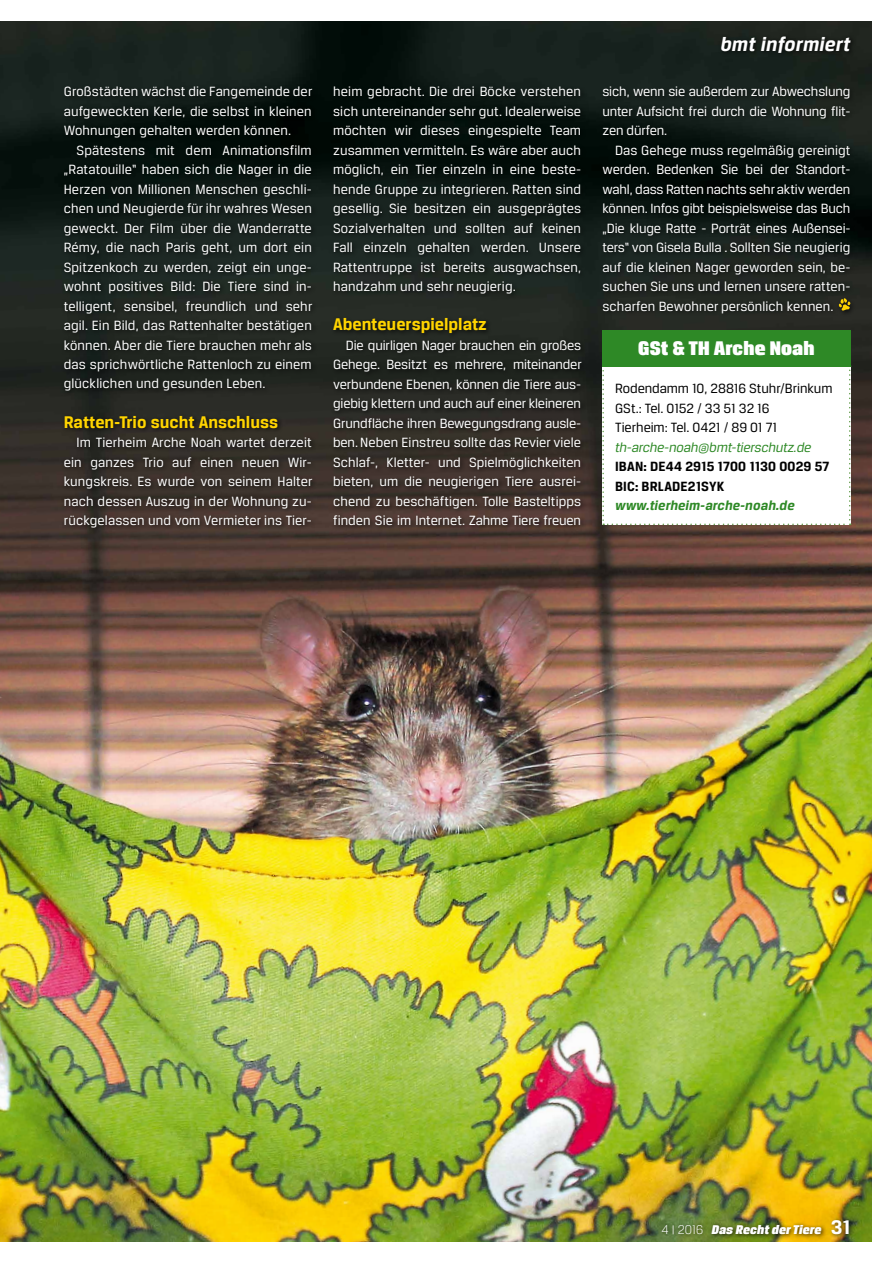
<style>
.page{position:relative;width:893px;height:1263px;background:#fff}
.page>*{position:absolute;margin:0;border:0;box-sizing:border-box;transform-origin:0 0}
.t1{font:21px "Breuer Headline";letter-spacing:.01em;color:#fff}
.t2{font:italic 700 21px "Breuer Text";letter-spacing:.01em;color:#fff}
.t3{font:700 18px "Breuer Text";color:#ffd400}
.t4{font:14.25px/19.5px "Breuer Text";letter-spacing:.005em;color:#fff;text-align:justify}
.t5{font:14.25px/19.5px "Breuer Text";letter-spacing:-.005em;color:#000}
.t6{font:700 14.25px/19.5px "Breuer Text";letter-spacing:.01em;color:#000}
.t7{font:italic 14.25px "Breuer Text";letter-spacing:-.01em;color:#2e8926}
.t8{font:italic 700 14.25px "Breuer Text";letter-spacing:.01em;color:#2e8926}
.t9{font:italic 13.5px "Breuer Headline";letter-spacing:.01em;color:#fff}
.s1{font-family:"Breuer Text";font-weight:300;font-style:normal}
.s2{font-family:"Breuer Text";font-weight:300;font-style:normal;font-size:10.95px}
.s3{font-family:"Breuer Text";font-weight:700;font-style:normal;font-size:21px}
</style>
<div class="page">
<img style="left:0;top:21px;width:872px;height:1221px">
<div style="left:718px;top:33px;width:139px;height:25px;background:#151c18"></div>
<svg style="left:602px;top:365px;width:249px;height:160px"></svg>
<div style="left:602px;top:330px;width:248px;height:37px;background:#2e8926"></div>
<div style="left:330px;top:83px;width:257px;height:448px;background:#000;opacity:.75"></div>
<div style="left:659px;top:1217px;width:195px;height:23px;background:#000;opacity:.75"></div>
<div style="left:600px;top:83px;width:255px;height:235px;background:#000;opacity:.75"></div>
<div style="left:836px;top:295px;width:20px;height:21px;background:#272823"></div>
<svg style="left:839px;top:298px;width:11px;height:13px"></svg>
<div style="left:61px;top:84px;width:256px;height:449px;background:#000;opacity:.75"></div>
<p class="t4" style="left:64px;top:81px;width:250px">Großstädten wächst die Fangemeinde der aufgeweckten Kerle, die selbst in kleinen Wohnungen gehalten werden können.</p>
<p class="t4" style="left:64px;top:140px;width:250px;text-indent:13px">Spätestens mit dem Animationsfilm „Ratatouille“ haben sich die Nager in die Herzen von Millionen Menschen geschli&shy;chen und Neugierde für ihr wahres Wesen geweckt. Der Film über die Wanderratte Rémy, die nach Paris geht, um dort ein Spitzenkoch zu werden, zeigt ein unge&shy;wohnt positives Bild: Die Tiere sind in&shy;telligent, sensibel, freundlich und sehr agil. Ein Bild, das Rattenhalter bestätigen können. Aber die Tiere brauchen mehr als das sprichwörtliche Rattenloch zu einem glücklichen und gesunden Leben.</p>
<p class="t3" style="left:64px;top:411px;width:216px">Ratten-Trio sucht Anschluss</p>
<p class="t4" style="left:64px;top:432px;width:250px;text-indent:13px">Im Tierheim Arche Noah wartet derzeit ein ganzes Trio auf einen neuen Wir&shy;kungskreis. Es wurde von seinem Halter nach dessen Auszug in der Wohnung zu&shy;rückgelassen und vom Vermieter ins Tier-</p>
<p class="t4" style="left:333px;top:81px;width:250px">heim gebracht. Die drei Böcke verstehen sich untereinander sehr gut. Idealerweise möchten wir dieses eingespielte Team zusammen vermitteln. Es wäre aber auch möglich, ein Tier einzeln in eine beste&shy;hende Gruppe zu integrieren. Ratten sind gesellig. Sie besitzen ein ausgeprägtes Sozialverhalten und sollten auf keinen Fall einzeln gehalten werden. Unsere Rattentruppe ist bereits ausgwachsen, handzahm und sehr neugierig.</p>
<p class="t3" style="left:333px;top:314px;width:155px">Abenteuerspielplatz</p>
<p class="t4" style="left:333px;top:335px;width:250px;text-indent:13px">Die quirligen Nager brauchen ein großes Gehege. Besitzt es mehrere, miteinander verbundene Ebenen, können die Tiere aus&shy;giebig klettern und auch auf einer kleineren Grundfläche ihren Bewegungsdrang ausle&shy;ben. Neben Einstreu sollte das Revier viele Schlaf-, Kletter- und Spielmöglichkeiten bieten, um die neugierigen Tiere ausrei&shy;chend zu beschäftigen. Tolle Basteltipps finden Sie im Internet. Zahme Tiere freuen</p>
<h1 class="t2" style="left:720px;top:32px;width:132px">bmt informiert</h1>
<p class="t4" style="left:602px;top:81px;width:250px">sich, wenn sie außerdem zur Abwechslung unter Aufsicht frei durch die Wohnung flit&shy;zen dürfen.</p>
<p class="t4" style="left:602px;top:140px;width:250px;text-indent:13px">Das Gehege muss regelmäßig gereinigt werden. Bedenken Sie bei der Standort&shy;wahl, dass Ratten nachts sehr aktiv werden können. Infos gibt beispielsweise das Buch „Die kluge Ratte - Porträt eines Außensei&shy;ters“ von Gisela Bulla . Sollten Sie neugierig auf die kleinen Nager geworden sein, be&shy;suchen Sie uns und lernen unsere ratten&shy;scharfen Bewohner persönlich kennen.</p>
<h1 class="t1" style="left:638px;top:337px;width:178px">GSt &amp; TH Arche Noah</h1>
<p class="t5" style="left:615px;top:378px;width:219px">Rodendamm 10, 28816 Stuhr/Brinkum<br>GSt.: Tel. 0152 / 33 51 32 16<br>Tierheim: Tel. 0421 / 89 01 71</p>
<p class="t7" style="left:615px;top:439px;width:198px">th-arche-noah@bmt-tierschutz.de</p>
<p class="t6" style="left:615px;top:456px;width:216px">IBAN: DE44 2915 1700 1130 0029 57<br>BIC: BRLADE21SYK</p>
<p class="t8" style="left:615px;top:497px;width:181px">www.tierheim-arche-noah.de</p>
<p class="t9" style="left:661px;top:1222px;width:191px"><span class="s1">4</span> <span class="s2">|</span> <span class="s1">2016</span> Das Recht der Tiere <span class="s3">31</span></p>
</div>
